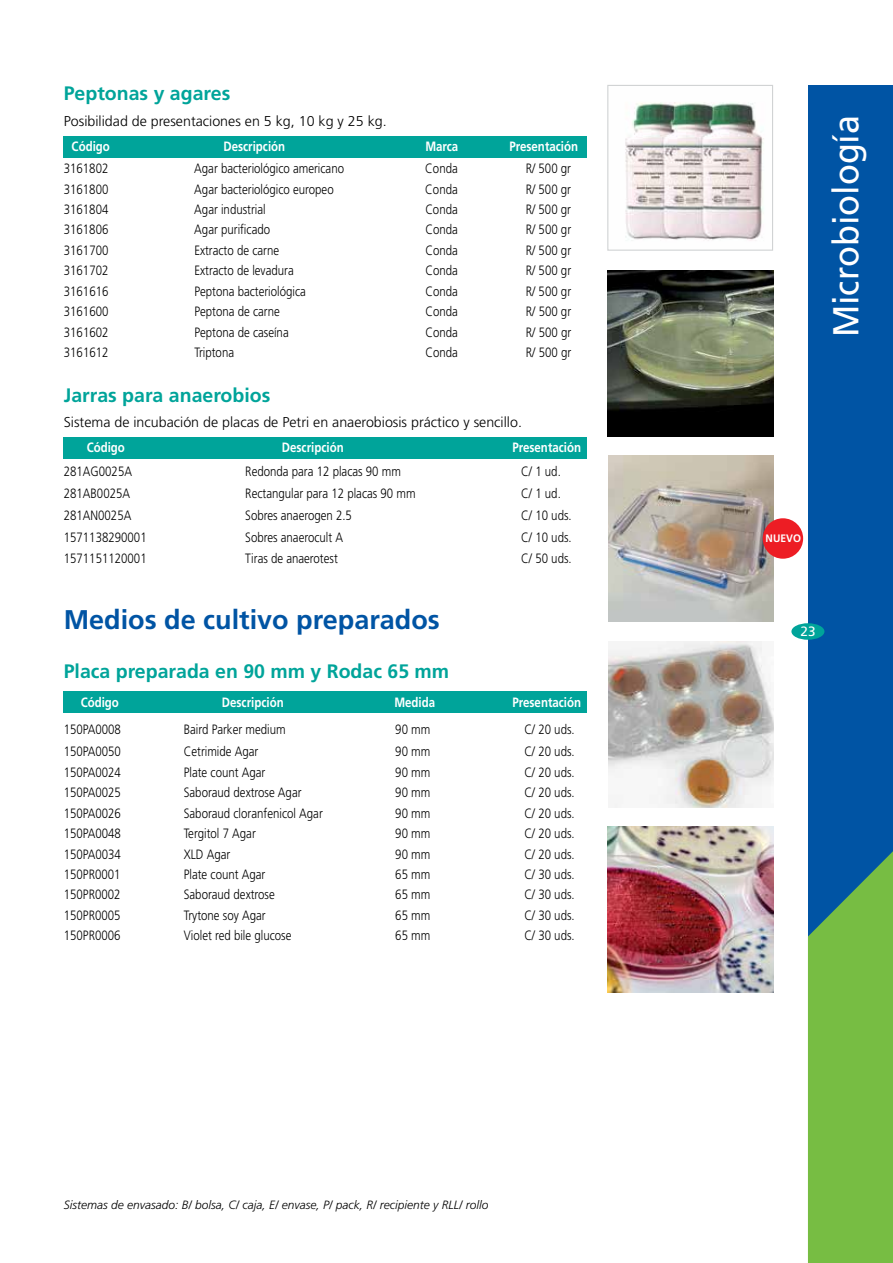
<style>
.page{position:relative;width:893px;height:1263px;background:#fff}
.page>*{position:absolute;margin:0;border:0;box-sizing:border-box;transform-origin:0 0}
.t1{font:36px "Frutiger";color:#fff;scale:.95 1}
.t2{font:700 27px "Frutiger";color:#0054a4}
.t3{font:700 19.5px "Frutiger";color:#00a49a}
.t4{font:300 14.25px "Frutiger";color:#000}
.t5{font:300 13.5px "Frutiger";color:#000;scale:.85 1}
.t6{font:700 13.5px "Frutiger";color:#fff;scale:.85 1}
.t7{font:13.5px "Frutiger";color:#fff}
.t8{font:italic 300 12px "Frutiger";color:#000}
.t9{font:700 10.8px "Frutiger";color:#fff;scale:.95 1}
</style>
<div class="page">
<div style="left:808px;top:85px;width:85px;height:1178px;background:#0054a4"></div>
<div style="left:791px;top:623px;width:33px;height:17px;background:#00a49a;border-radius:50%"></div>
<svg style="left:808px;top:851px;width:85px;height:412px"></svg>
<img style="left:607px;top:270px;width:166px;height:166px">
<img style="left:608px;top:641px;width:166px;height:166px">
<img style="left:625px;top:102px;width:139px;height:139px">
<div style="left:607px;top:85px;width:166px;height:166px;border:1px solid #d1d3d4"></div>
<div style="left:64px;top:136px;width:523px;height:21px;background:#00a49a"></div>
<div style="left:64px;top:438px;width:523px;height:21px;background:#00a49a"></div>
<div style="left:64px;top:692px;width:523px;height:21px;background:#00a49a"></div>
<img style="left:608px;top:456px;width:166px;height:166px">
<div style="left:763px;top:518px;width:40px;height:41px;background:#ed1d24;border-radius:50%"></div>
<img style="left:607px;top:827px;width:166px;height:166px">
<h3 class="t3" style="left:64px;top:82px;width:168px">Peptonas y agares</h3>
<p class="t4" style="left:64px;top:113px;width:324px">Posibilidad de presentaciones en 5 kg, 10 kg y 25 kg.</p>
<p class="t6" style="left:72px;top:138px;width:46px">Código</p>
<p class="t6" style="left:223px;top:138px;width:74px">Descripción</p>
<p class="t6" style="left:425px;top:138px;width:40px">Marca</p>
<p class="t6" style="left:509px;top:138px;width:82px">Presentación</p>
<p class="t5" style="left:64px;top:161px;width:54px">3161802</p>
<p class="t5" style="left:194px;top:161px;width:178px">Agar bacteriológico americano</p>
<p class="t5" style="left:425px;top:161px;width:40px">Conda</p>
<p class="t5" style="left:526px;top:161px;width:55px">R/ 500 gr</p>
<p class="t5" style="left:64px;top:181px;width:54px">3161800</p>
<p class="t5" style="left:194px;top:181px;width:166px">Agar bacteriológico europeo</p>
<p class="t5" style="left:425px;top:181px;width:40px">Conda</p>
<p class="t5" style="left:526px;top:181px;width:55px">R/ 500 gr</p>
<p class="t5" style="left:64px;top:202px;width:54px">3161804</p>
<p class="t5" style="left:194px;top:202px;width:86px">Agar industrial</p>
<p class="t5" style="left:425px;top:202px;width:40px">Conda</p>
<p class="t5" style="left:526px;top:202px;width:55px">R/ 500 gr</p>
<p class="t5" style="left:64px;top:222px;width:54px">3161806</p>
<p class="t5" style="left:194px;top:222px;width:91px">Agar purificado</p>
<p class="t5" style="left:425px;top:222px;width:40px">Conda</p>
<p class="t5" style="left:526px;top:222px;width:55px">R/ 500 gr</p>
<p class="t5" style="left:64px;top:243px;width:54px">3161700</p>
<p class="t5" style="left:194px;top:243px;width:101px">Extracto de carne</p>
<p class="t5" style="left:425px;top:243px;width:40px">Conda</p>
<p class="t5" style="left:526px;top:243px;width:55px">R/ 500 gr</p>
<p class="t5" style="left:64px;top:263px;width:54px">3161702</p>
<p class="t5" style="left:194px;top:263px;width:118px">Extracto de levadura</p>
<p class="t5" style="left:425px;top:263px;width:40px">Conda</p>
<p class="t5" style="left:526px;top:263px;width:55px">R/ 500 gr</p>
<p class="t5" style="left:64px;top:284px;width:54px">3161616</p>
<p class="t5" style="left:194px;top:284px;width:133px">Peptona bacteriológica</p>
<p class="t5" style="left:425px;top:284px;width:40px">Conda</p>
<p class="t5" style="left:526px;top:284px;width:55px">R/ 500 gr</p>
<p class="t5" style="left:64px;top:304px;width:54px">3161600</p>
<p class="t5" style="left:194px;top:304px;width:102px">Peptona de carne</p>
<p class="t5" style="left:425px;top:304px;width:40px">Conda</p>
<p class="t5" style="left:526px;top:304px;width:55px">R/ 500 gr</p>
<p class="t5" style="left:64px;top:324px;width:54px">3161602</p>
<p class="t5" style="left:194px;top:324px;width:113px">Peptona de caseína</p>
<p class="t5" style="left:425px;top:324px;width:40px">Conda</p>
<p class="t5" style="left:526px;top:324px;width:55px">R/ 500 gr</p>
<p class="t5" style="left:64px;top:345px;width:54px">3161612</p>
<p class="t5" style="left:194px;top:345px;width:48px">Triptona</p>
<p class="t5" style="left:425px;top:345px;width:40px">Conda</p>
<p class="t5" style="left:526px;top:345px;width:55px">R/ 500 gr</p>
<h3 class="t3" style="left:64px;top:384px;width:208px">Jarras para anaerobios</h3>
<p class="t4" style="left:64px;top:414px;width:460px">Sistema de incubación de placas de Petri en anaerobiosis práctico y sencillo.</p>
<p class="t6" style="left:87px;top:440px;width:46px">Código</p>
<p class="t6" style="left:282px;top:440px;width:74px">Descripción</p>
<p class="t6" style="left:512px;top:440px;width:82px">Presentación</p>
<p class="t5" style="left:64px;top:464px;width:82px">281AG0025A</p>
<p class="t5" style="left:245px;top:464px;width:185px">Redonda para 12 placas 90 mm</p>
<p class="t5" style="left:521px;top:464px;width:48px">C/ 1 ud.</p>
<p class="t5" style="left:64px;top:486px;width:80px">281AB0025A</p>
<p class="t5" style="left:245px;top:486px;width:202px">Rectangular para 12 placas 90 mm</p>
<p class="t5" style="left:521px;top:486px;width:48px">C/ 1 ud.</p>
<p class="t5" style="left:64px;top:508px;width:81px">281AN0025A</p>
<p class="t5" style="left:245px;top:508px;width:127px">Sobres anaerogen 2.5</p>
<p class="t5" style="left:521px;top:508px;width:61px">C/ 10 uds.</p>
<p class="t5" style="left:64px;top:530px;width:99px">1571138290001</p>
<p class="t5" style="left:245px;top:530px;width:117px">Sobres anaerocult A</p>
<p class="t5" style="left:521px;top:530px;width:61px">C/ 10 uds.</p>
<p class="t5" style="left:64px;top:550px;width:99px">1571151120001</p>
<p class="t5" style="left:245px;top:550px;width:110px">Tiras de anaerotest</p>
<p class="t5" style="left:521px;top:550px;width:61px">C/ 50 uds.</p>
<h2 class="t2" style="left:64px;top:604px;width:378px">Medios de cultivo preparados</h2>
<h3 class="t3" style="left:64px;top:660px;width:387px">Placa preparada en 90 mm y Rodac 65 mm</h3>
<p class="t6" style="left:81px;top:694px;width:46px">Código</p>
<p class="t6" style="left:222px;top:694px;width:74px">Descripción</p>
<p class="t6" style="left:394px;top:694px;width:50px">Medida</p>
<p class="t6" style="left:512px;top:694px;width:82px">Presentación</p>
<p class="t5" style="left:64px;top:721px;width:69px">150PA0008</p>
<p class="t5" style="left:184px;top:721px;width:121px">Baird Parker medium</p>
<p class="t5" style="left:395px;top:721px;width:43px">90 mm</p>
<p class="t5" style="left:524px;top:721px;width:61px">C/ 20 uds.</p>
<p class="t5" style="left:64px;top:744px;width:69px">150PA0050</p>
<p class="t5" style="left:184px;top:744px;width:89px">Cetrimide Agar</p>
<p class="t5" style="left:395px;top:744px;width:43px">90 mm</p>
<p class="t5" style="left:524px;top:744px;width:61px">C/ 20 uds.</p>
<p class="t5" style="left:64px;top:764px;width:69px">150PA0024</p>
<p class="t5" style="left:184px;top:764px;width:98px">Plate count Agar</p>
<p class="t5" style="left:395px;top:764px;width:43px">90 mm</p>
<p class="t5" style="left:524px;top:764px;width:61px">C/ 20 uds.</p>
<p class="t5" style="left:64px;top:785px;width:69px">150PA0025</p>
<p class="t5" style="left:184px;top:785px;width:140px">Saboraud dextrose Agar</p>
<p class="t5" style="left:395px;top:785px;width:43px">90 mm</p>
<p class="t5" style="left:524px;top:785px;width:61px">C/ 20 uds.</p>
<p class="t5" style="left:64px;top:805px;width:69px">150PA0026</p>
<p class="t5" style="left:184px;top:805px;width:165px">Saboraud cloranfenicol Agar</p>
<p class="t5" style="left:395px;top:805px;width:43px">90 mm</p>
<p class="t5" style="left:524px;top:805px;width:61px">C/ 20 uds.</p>
<p class="t5" style="left:64px;top:826px;width:69px">150PA0048</p>
<p class="t5" style="left:184px;top:826px;width:86px">Tergitol 7 Agar</p>
<p class="t5" style="left:395px;top:826px;width:43px">90 mm</p>
<p class="t5" style="left:524px;top:826px;width:61px">C/ 20 uds.</p>
<p class="t5" style="left:64px;top:846px;width:69px">150PA0034</p>
<p class="t5" style="left:184px;top:846px;width:56px">XLD Agar</p>
<p class="t5" style="left:395px;top:846px;width:43px">90 mm</p>
<p class="t5" style="left:524px;top:846px;width:61px">C/ 20 uds.</p>
<p class="t5" style="left:64px;top:867px;width:68px">150PR0001</p>
<p class="t5" style="left:184px;top:867px;width:98px">Plate count Agar</p>
<p class="t5" style="left:395px;top:867px;width:43px">65 mm</p>
<p class="t5" style="left:524px;top:867px;width:61px">C/ 30 uds.</p>
<p class="t5" style="left:64px;top:887px;width:68px">150PR0002</p>
<p class="t5" style="left:184px;top:887px;width:109px">Saboraud dextrose</p>
<p class="t5" style="left:395px;top:887px;width:43px">65 mm</p>
<p class="t5" style="left:524px;top:887px;width:61px">C/ 30 uds.</p>
<p class="t5" style="left:64px;top:908px;width:68px">150PR0005</p>
<p class="t5" style="left:184px;top:908px;width:98px">Trytone soy Agar</p>
<p class="t5" style="left:395px;top:908px;width:43px">65 mm</p>
<p class="t5" style="left:524px;top:908px;width:61px">C/ 30 uds.</p>
<p class="t5" style="left:64px;top:928px;width:68px">150PR0006</p>
<p class="t5" style="left:184px;top:928px;width:128px">Violet red bile glucose</p>
<p class="t5" style="left:395px;top:928px;width:43px">65 mm</p>
<p class="t5" style="left:524px;top:928px;width:61px">C/ 30 uds.</p>
<p class="t8" style="left:64px;top:1197px;width:426px">Sistemas de envasado: B/ bolsa, C/ caja, E/ envase, P/ pack, R/ recipiente y RLL/ rollo</p>
<h1 class="t1" style="left:825px;top:337px;width:236px;rotate:-90deg">Microbiología</h1>
<p class="t9" style="left:766px;top:532px;width:39px">NUEVO</p>
<p class="t7" style="left:800px;top:623px;width:17px">23</p>
</div>
